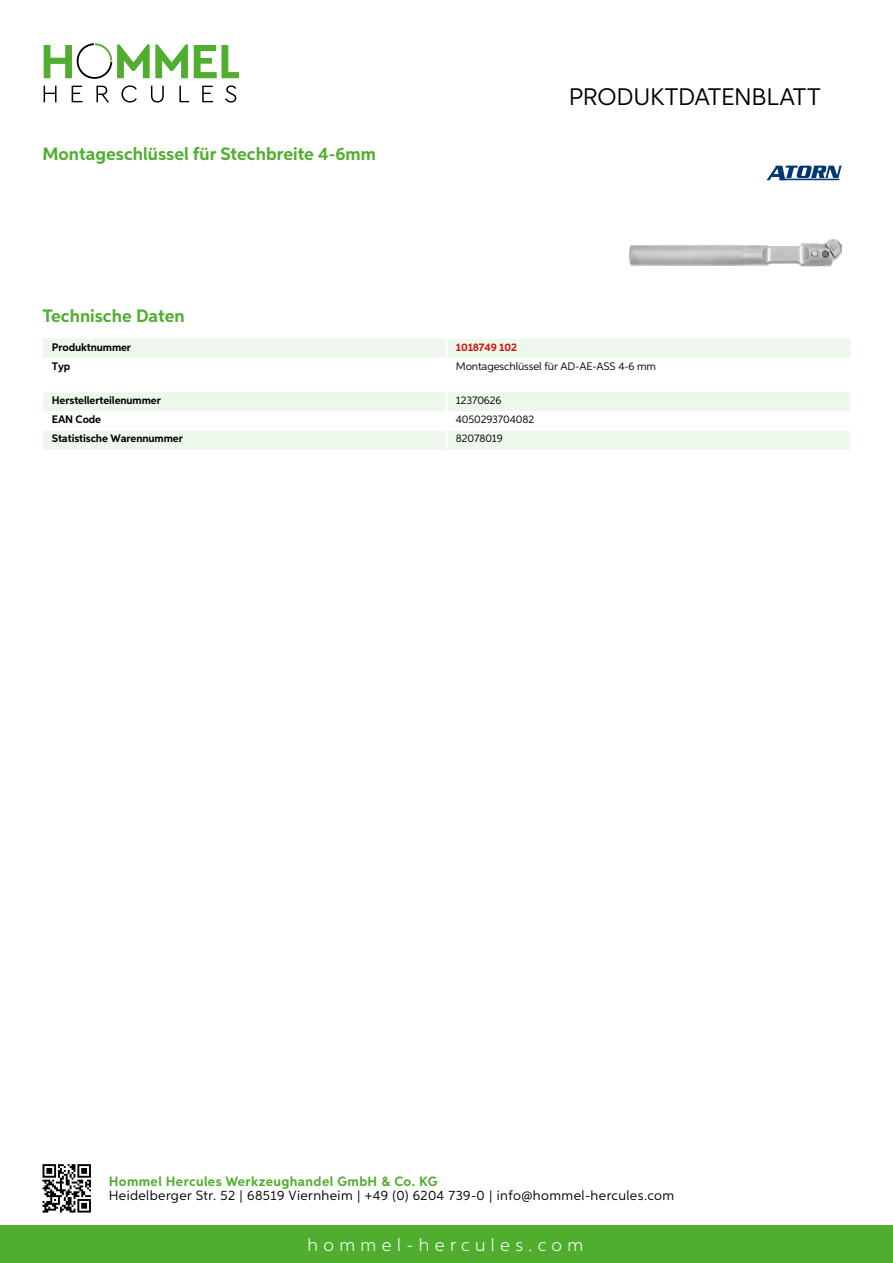
<style>
.page{position:relative;width:893px;height:1263px;background:#fff}
.page>*{position:absolute;margin:0;border:0;box-sizing:border-box;transform-origin:0 0}
.t1{font:24px "Aspira";letter-spacing:-.01em;color:#000}
.t2{font:700 18px "Aspira";color:#50ae2f}
.t3{font:300 18px "Aspira";letter-spacing:.3em;color:#fff}
.t4{font:13.5px "Aspira";letter-spacing:.03em;color:#000}
.t5{font:700 13.5px "Aspira";letter-spacing:.03em;color:#50ae2f}
.t6{font:700 10.95px "Aspira";letter-spacing:-.01em;color:#000}
.t7{font:10.95px "Aspira";letter-spacing:-.01em;color:#000}
.t8{font:700 10.95px "Aspira";letter-spacing:-.01em;color:#cd1013}
</style>
<div class="page">
<div style="left:0;top:1226px;width:893px;height:37px;background:#50ae2f"></div>
<svg style="left:43px;top:1164px;width:48px;height:48px"></svg>
<svg style="left:194px;top:45px;width:45px;height:33px"></svg>
<svg style="left:44px;top:43px;width:144px;height:36px"></svg>
<svg style="left:44px;top:86px;width:13px;height:16px"></svg>
<svg style="left:72px;top:86px;width:10px;height:16px"></svg>
<svg style="left:96px;top:86px;width:13px;height:16px"></svg>
<svg style="left:121px;top:85px;width:16px;height:18px"></svg>
<svg style="left:151px;top:86px;width:13px;height:17px"></svg>
<svg style="left:179px;top:86px;width:10px;height:16px"></svg>
<svg style="left:202px;top:86px;width:11px;height:16px"></svg>
<svg style="left:225px;top:85px;width:11px;height:18px"></svg>
<div style="left:43px;top:339px;width:807px;height:19px;background:#eef7eb"></div>
<svg style="left:43px;top:392px;width:807px;height:58px"></svg>
<hr style="left:445px;top:431px;width:3px;height:19px;background:#fff">
<img style="left:629px;top:239px;width:213px;height:27px">
<svg style="left:766px;top:166px;width:76px;height:14px"></svg>
<h2 class="t2" style="left:43px;top:142px;width:335px">Montageschlüssel für Stechbreite 4-6mm</h2>
<h1 class="t1" style="left:569px;top:82px;width:253px">Produktdatenblatt</h1>
<h2 class="t2" style="left:43px;top:304px;width:144px">Technische Daten</h2>
<p class="t6" style="left:52px;top:340px;width:81px">Produktnummer</p>
<p class="t8" style="left:456px;top:340px;width:63px">1018749 102</p>
<p class="t6" style="left:52px;top:359px;width:20px">Typ</p>
<p class="t7" style="left:456px;top:359px;width:202px">Montageschlüssel für AD-AE-ASS 4-6 mm</p>
<p class="t6" style="left:52px;top:394px;width:111px">Herstellerteilenummer</p>
<p class="t7" style="left:456px;top:394px;width:47px">12370626</p>
<p class="t6" style="left:52px;top:413px;width:51px">EAN Code</p>
<p class="t7" style="left:456px;top:413px;width:80px">4050293704082</p>
<p class="t6" style="left:52px;top:432px;width:132px">Statistische Warennummer</p>
<p class="t7" style="left:456px;top:432px;width:48px">82078019</p>
<p class="t5" style="left:109px;top:1172px;width:330px">Hommel Hercules Werkzeughandel GmbH &amp; Co. KG</p>
<p class="t4" style="left:109px;top:1187px;width:567px">Heidelberger Str. 52 | 68519 Viernheim | +49 (0) 6204 739-0 | info@hommel-hercules.com</p>
<h2 class="t3" style="left:307px;top:1234px;width:277px">hommel-hercules.com</h2>
</div>
